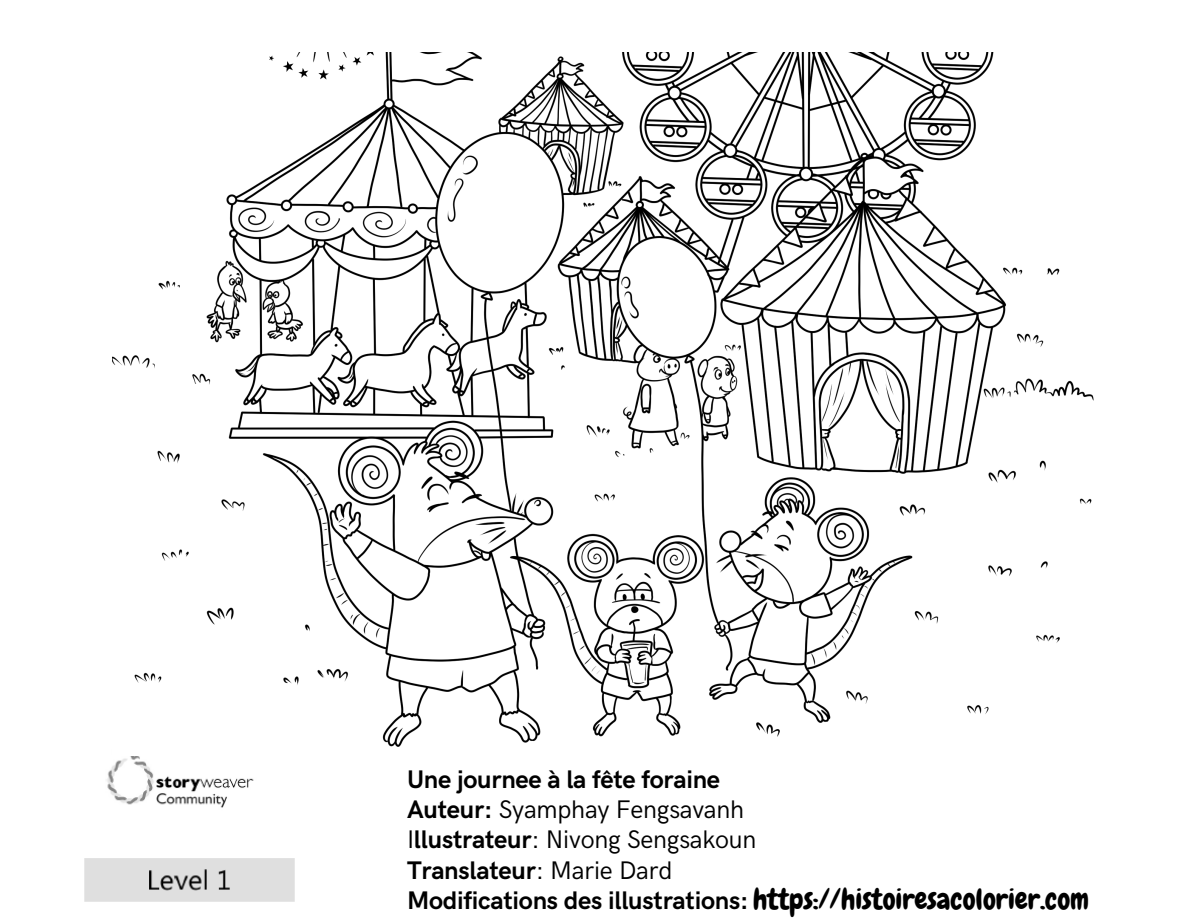
<style>
.page{position:relative;width:1188px;height:918px;background:#fff}
.page>*{position:absolute;margin:0;border:0;box-sizing:border-box;transform-origin:0 0}
.t1{font:28.95px "Chewy";color:#000}
.t2{font:700 25.5px "HK Grotesk";letter-spacing:-.01em;color:#000}
.t3{font:25.5px "HK Grotesk";letter-spacing:-.01em;color:#000}
.s1{font-weight:700}
.s2{font-weight:400}
</style>
<div class="page">
<img style="left:84px;top:756px;width:211px;height:146px">
<img style="left:113px;top:53px;width:981px;height:694px">
<p class="t2" style="left:407px;top:765px;width:315px">Une journee à la fête foraine</p>
<p class="t3" style="left:407px;top:795px;width:339px"><span class="s1">Auteur:</span> Syamphay Fengsavanh</p>
<p class="t3" style="left:407px;top:825px;width:351px">I<span class="s1">llustrateur</span>: Nivong Sengsakoun</p>
<p class="t2" style="left:407px;top:856px;width:267px">Translateur<span class="s2">: Marie Dard</span></p>
<p class="t2" style="left:407px;top:886px;width:343px">Modifications des illustrations:</p>
<p class="t1" style="left:753px;top:881px;width:338px">https://histoiresacolorier.com</p>
</div>
